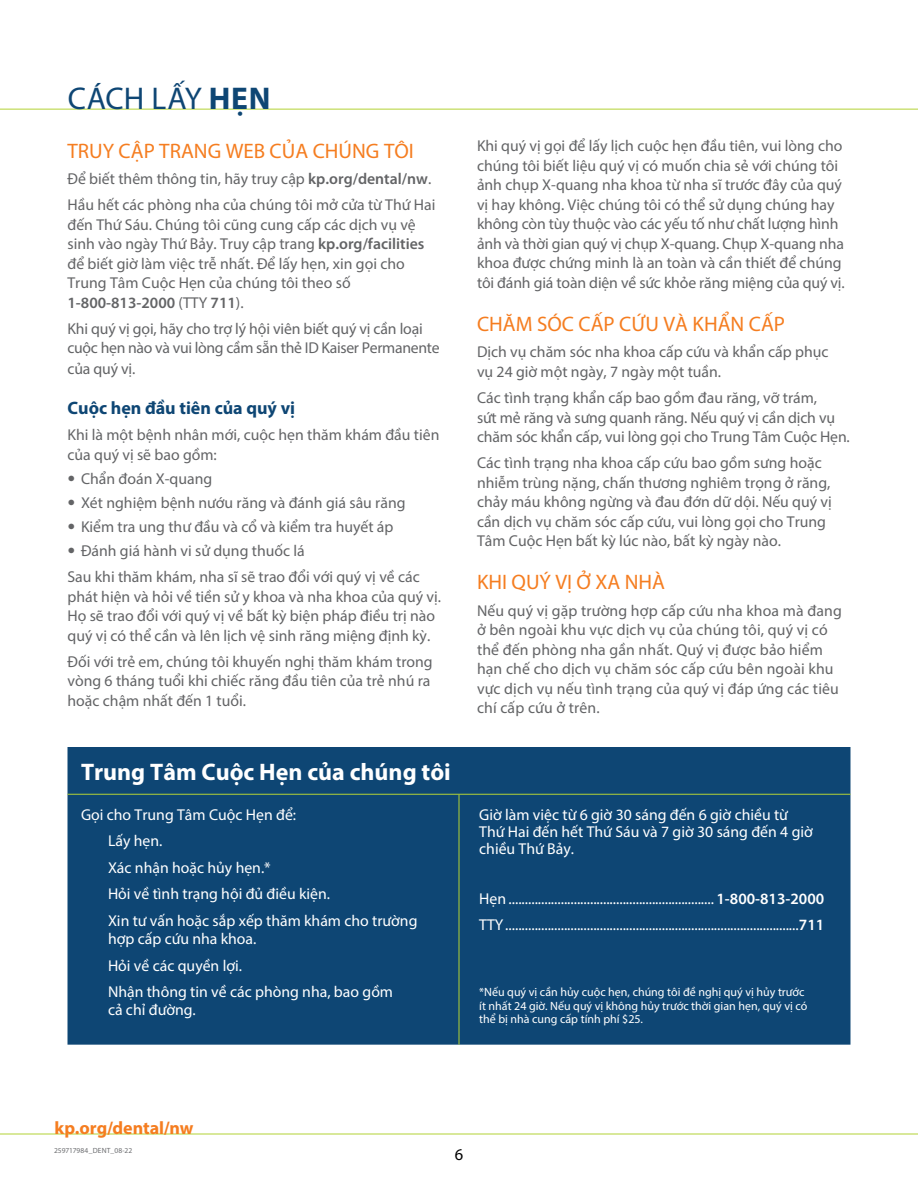
<style>
.page{position:relative;width:918px;height:1188px;background:#fff}
.page>*{position:absolute;margin:0;border:0;box-sizing:border-box;transform-origin:0 0}
.t1{font:31.5px "Myriad Pro";color:#0e4674}
.t2{font:700 24px "Myriad Pro";color:#fff}
.t3{font:21px "Myriad Pro";color:#f57d20}
.t4{font:700 18px "Myriad Pro";color:#0e4674}
.t5{font:700 18px "Myriad Pro";color:#f57d20}
.t6{font:16.5px "Myriad Pro";color:#000}
.t7{font:15.75px/19.5px "Myriad Pro";color:#636466}
.t8{font:15.75px/18px "Myriad Pro";color:#fff}
.t9{font:12px/13.5px "Myriad Pro";color:#fff}
.t10{font:7.5px "Myriad Pro";letter-spacing:.015em;color:#6d6e71}
.s1{font-weight:700}
.s2{font-weight:600}
.s3{font-family:"Avenir Next LT Pro"}
.s4{font-size:10.5px;color:#0e4674}
</style>
<div class="page">
<hr style="left:0;top:1134px;width:918px;height:1px;background:#b3d235">
<div style="left:68px;top:747px;width:782px;height:298px;background:#0e4674"></div>
<hr style="left:459px;top:795px;width:1px;height:250px;background:#b3d235">
<hr style="left:68px;top:794px;width:391px;height:1px;background:#b3d235">
<hr style="left:459px;top:794px;width:391px;height:1px;background:#b3d235">
<hr style="left:0;top:109px;width:918px;height:1px;background:#b3d235">
<h1 class="t1" style="left:68px;top:79px;width:204px">CÁCH LẤY <span class="s1">HẸN</span></h1>
<h3 class="t3" style="left:68px;top:138px;width:348px">TRUY CẬP TRANG WEB CỦA CHÚNG TÔI</h3>
<p class="t7" style="left:68px;top:165px;width:369px;line-height:26.2px">Để biết thêm thông tin, hãy truy cập <span class="s2">kp.org/dental/nw</span>.<br>Hầu hết các phòng nha của chúng tôi mở cửa từ Thứ Hai</p>
<p class="t7" style="left:68px;top:214px;width:358px">đến Thứ Sáu. Chúng tôi cũng cung cấp các dịch vụ vệ sinh vào ngày Thứ Bảy. Truy cập trang <span class="s2">kp.org/facilities </span>để biết giờ làm việc trễ nhất. Để lấy hẹn, xin gọi cho Trung Tâm Cuộc Hẹn của chúng tôi theo số <span class="s2">1-800-813-2000</span> (TTY <span class="s2">711</span>).</p>
<p class="t7" style="left:68px;top:318px;width:374px">Khi quý vị gọi, hãy cho trợ lý hội viên biết quý vị cần loại cuộc hẹn nào và vui lòng cầm sẵn thẻ ID Kaiser Permanente của quý vị.</p>
<p class="t4" style="left:68px;top:396px;width:229px">Cuộc hẹn đầu tiên của quý vị</p>
<p class="t7" style="left:68px;top:425px;width:373px">Khi là một bệnh nhân mới, cuộc hẹn thăm khám đầu tiên của quý vị sẽ bao gồm:</p>
<p class="t7" style="left:68px;top:468px;width:146px"><span class="s3">•</span> Chẩn đoán X-quang</p>
<p class="t7" style="left:68px;top:492px;width:340px"><span class="s3">•</span> Xét nghiệm bệnh nướu răng và đánh giá sâu răng</p>
<p class="t7" style="left:68px;top:516px;width:328px"><span class="s3">•</span> Kiểm tra ung thư đầu và cổ và kiểm tra huyết áp</p>
<p class="t7" style="left:68px;top:537px;width:354px;line-height:26.2px"><span class="s3">•</span> Đánh giá hành vi sử dụng thuốc lá<br>Sau khi thăm khám, nha sĩ sẽ trao đổi với quý vị về các</p>
<p class="t7" style="left:68px;top:586px;width:375px">phát hiện và hỏi về tiền sử y khoa và nha khoa của quý vị.<br>Họ sẽ trao đổi với quý vị về bất kỳ biện pháp điều trị nào quý vị có thể cần và lên lịch vệ sinh răng miệng định kỳ.</p>
<p class="t7" style="left:68px;top:651px;width:367px">Đối với trẻ em, chúng tôi khuyến nghị thăm khám trong vòng 6 tháng tuổi khi chiếc răng đầu tiên của trẻ nhú ra hoặc chậm nhất đến 1 tuổi.</p>
<h2 class="t2" style="left:81px;top:756px;width:371px">Trung Tâm Cuộc Hẹn của chúng tôi</h2>
<p class="t8" style="left:81px;top:805px;width:217px">Gọi cho Trung Tâm Cuộc Hẹn để:</p>
<p class="t8" style="left:94px;top:832px;width:69px"><span class="s4">•</span> Lấy hẹn.</p>
<p class="t8" style="left:94px;top:858px;width:178px"><span class="s4">•</span> Xác nhận hoặc hủy hẹn.*</p>
<p class="t8" style="left:94px;top:885px;width:237px"><span class="s4">•</span> Hỏi về tình trạng hội đủ điều kiện.</p>
<p class="t8" style="left:108px;top:912px;width:311px;text-indent:-14px"><span class="s4">•</span> Xin tư vấn hoặc sắp xếp thăm khám cho trường hợp cấp cứu nha khoa.</p>
<p class="t8" style="left:94px;top:956px;width:149px"><span class="s4">•</span> Hỏi về các quyền lợi.</p>
<p class="t8" style="left:108px;top:983px;width:287px;text-indent:-14px"><span class="s4">•</span> Nhận thông tin về các phòng nha, bao gồm cả chỉ đường.</p>
<p class="t7" style="left:477px;top:136px;width:369px">Khi quý vị gọi để lấy lịch cuộc hẹn đầu tiên, vui lòng cho chúng tôi biết liệu quý vị có muốn chia sẻ với chúng tôi ảnh chụp X-quang nha khoa từ nha sĩ trước đây của quý vị hay không. Việc chúng tôi có thể sử dụng chúng hay không còn tùy thuộc vào các yếu tố như chất lượng hình ảnh và thời gian quý vị chụp X-quang. Chụp X-quang nha khoa được chứng minh là an toàn và cần thiết để chúng tôi đánh giá toàn diện về sức khỏe răng miệng của quý vị.</p>
<h3 class="t3" style="left:477px;top:311px;width:310px">CHĂM SÓC CẤP CỨU VÀ KHẨN CẤP</h3>
<p class="t7" style="left:477px;top:342px;width:353px">Dịch vụ chăm sóc nha khoa cấp cứu và khẩn cấp phục vụ 24 giờ một ngày, 7 ngày một tuần.</p>
<p class="t7" style="left:477px;top:388px;width:374px">Các tình trạng khẩn cấp bao gồm đau răng, vỡ trám,<br>sứt mẻ răng và sưng quanh răng. Nếu quý vị cần dịch vụ chăm sóc khẩn cấp, vui lòng gọi cho Trung Tâm Cuộc Hẹn.</p>
<p class="t7" style="left:477px;top:453px;width:356px">Các tình trạng nha khoa cấp cứu bao gồm sưng hoặc nhiễm trùng nặng, chấn thương nghiêm trọng ở răng, chảy máu không ngừng và đau đớn dữ dội. Nếu quý vị cần dịch vụ chăm sóc cấp cứu, vui lòng gọi cho Trung Tâm Cuộc Hẹn bất kỳ lúc nào, bất kỳ ngày nào.</p>
<h3 class="t3" style="left:477px;top:569px;width:190px">KHI QUÝ VỊ Ở XA NHÀ</h3>
<p class="t7" style="left:477px;top:600px;width:366px">Nếu quý vị gặp trường hợp cấp cứu nha khoa mà đang ở bên ngoài khu vực dịch vụ của chúng tôi, quý vị có thể đến phòng nha gần nhất. Quý vị được bảo hiểm hạn chế cho dịch vụ chăm sóc cấp cứu bên ngoài khu vực dịch vụ nếu tình trạng của quý vị đáp ứng các tiêu chí cấp cứu ở trên.</p>
<p class="t8" style="left:479px;top:805px;width:335px;line-height:17.2px">Giờ làm việc từ 6 giờ 30 sáng đến 6 giờ chiều từ<br>Thứ Hai đến hết Thứ Sáu và 7 giờ 30 sáng đến 4 giờ chiều Thứ Bảy.</p>
<p class="t8" style="left:479px;top:885px;width:347px;line-height:26px">Hẹn ............................................................... <span class="s2">1-800-813-2000<br></span>TTY..........................................................................................<span class="s2">711</span></p>
<p class="t9" style="left:479px;top:985px;width:330px">*Nếu quý vị cần hủy cuộc hẹn, chúng tôi đề nghị quý vị hủy trước ít nhất 24 giờ. Nếu quý vị không hủy trước thời gian hẹn, quý vị có thể bị nhà cung cấp tính phí $25.</p>
<p class="t5" style="left:54px;top:1116px;width:141px">kp.org/dental/nw</p>
<p class="t10" style="left:54px;top:1146px;width:80px">259717984_DENT_08-22</p>
<p class="t6" style="left:455px;top:1144px;width:10px">6</p>
</div>
